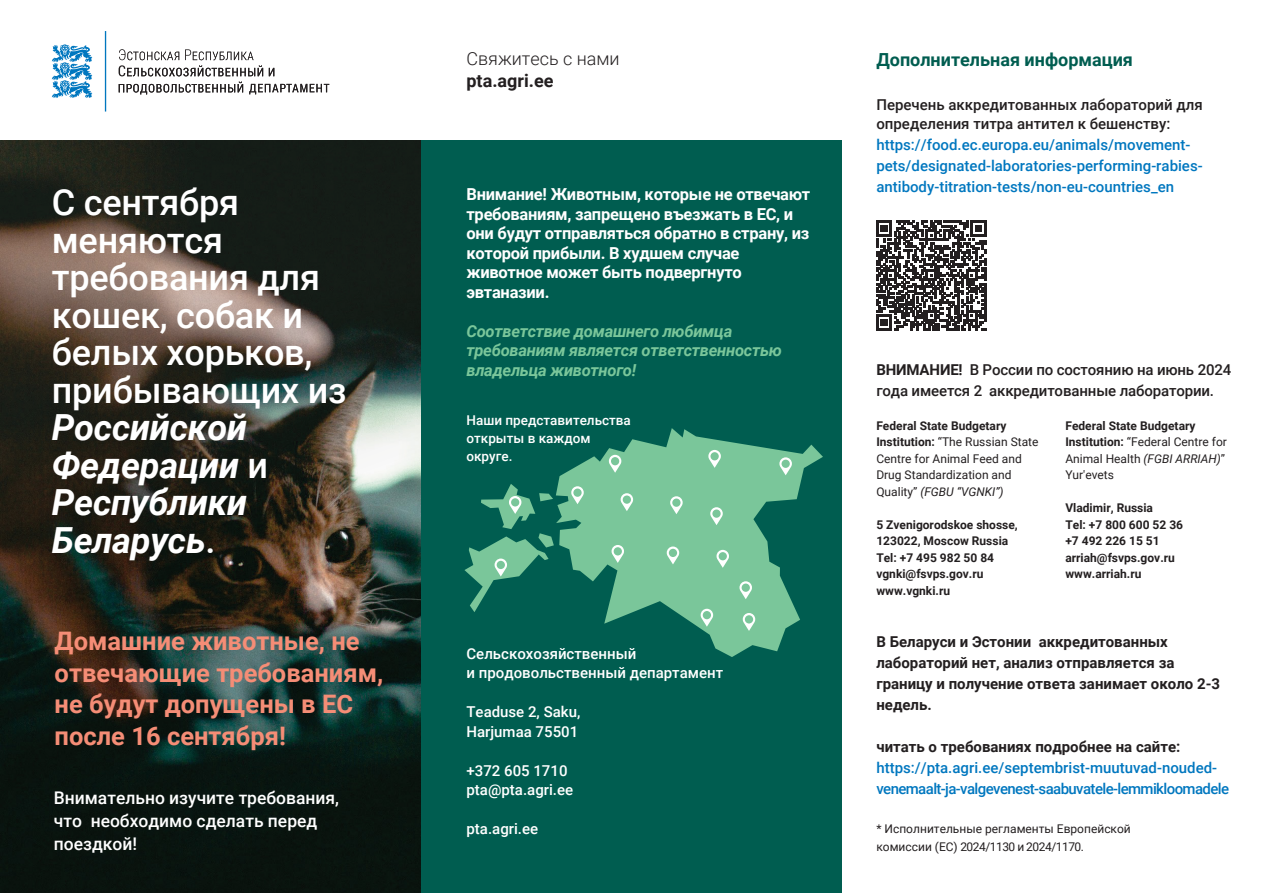
<style>
.page{position:relative;width:1263px;height:893px;background:#fff}
.page>*{position:absolute;margin:0;border:0;box-sizing:border-box;transform-origin:0 0}
.t1{font:500 36px/37.5px "Roboto";letter-spacing:-.005em;color:#fff}
.t2{font:italic 700 36px/37.5px "Roboto";letter-spacing:-.005em;color:#fff}
.t3{font:700 25.5px/31.5px "Roboto";color:#f58d76}
.t4{font:700 18px "Roboto";color:#005d50}
.t5{font:300 18px "Roboto";color:#231f20}
.t6{font:700 18px "Roboto";color:#231f20}
.t7{font:500 17.4px/22.6px "Roboto";color:#fff}
.t8{font:700 16.5px/19.5px "Roboto";letter-spacing:-.015em;color:#fff}
.t9{font:italic 700 16.5px/19.5px "Roboto";letter-spacing:-.015em;color:#7ac69a}
.t10{font:700 15px/21px "Roboto";color:#231f20}
.t11{font:500 15px/19.5px "Roboto";color:#231f20}
.t12{font:500 15px/21px "Roboto";color:#0077bf}
.t13{font:500 15px/19.5px "Roboto";color:#fff}
.t14{font:500 15px/21px "Roboto";letter-spacing:-.04em;color:#0077bf}
.t15{font:500 13.5px/18px "Roboto";color:#fff}
.t16{font:12px/16.5px "Roboto";color:#231f20}
.t17{font:700 12px/16.5px "Roboto";color:#231f20}
.s1{font-weight:500;font-style:normal}
.s2{font-weight:700}
.s3{font-style:italic}
</style>
<div class="page">
<svg style="left:0;top:140px;width:421px;height:753px;background:#2b2f28"></svg>
<div style="left:421px;top:140px;width:421px;height:753px;background:#005d50"></div>
<svg style="left:876px;top:220px;width:110px;height:110px"></svg>
<svg style="left:556px;top:428px;width:267px;height:229px;fill:#7ac69a"></svg>
<svg style="left:621px;top:493px;width:12px;height:18px"></svg>
<svg style="left:779px;top:457px;width:13px;height:18px"></svg>
<svg style="left:611px;top:545px;width:13px;height:18px"></svg>
<svg style="left:710px;top:507px;width:13px;height:18px"></svg>
<svg style="left:670px;top:496px;width:13px;height:18px"></svg>
<svg style="left:464px;top:484px;width:90px;height:128px"></svg>
<svg style="left:743px;top:613px;width:12px;height:18px"></svg>
<svg style="left:739px;top:581px;width:13px;height:18px"></svg>
<svg style="left:708px;top:450px;width:13px;height:18px"></svg>
<svg style="left:667px;top:546px;width:12px;height:18px"></svg>
<svg style="left:701px;top:609px;width:12px;height:18px"></svg>
<svg style="left:716px;top:550px;width:13px;height:18px"></svg>
<svg style="left:571px;top:486px;width:13px;height:18px"></svg>
<svg style="left:609px;top:455px;width:12px;height:18px"></svg>
<svg style="left:119px;top:82px;width:210px;height:12px"></svg>
<svg style="left:119px;top:49px;width:155px;height:27px"></svg>
<svg style="left:52px;top:31px;width:54px;height:81px"></svg>
<h3 class="t5" style="left:466px;top:46px;width:155px">Свяжитесь с нами</h3>
<h3 class="t6" style="left:466px;top:68px;width:89px">pta.agri.ee</h3>
<h3 class="t4" style="left:876px;top:47px;width:258px">Дополнительная информация</h3>
<p class="t11" style="left:876px;top:94px;width:328px">Перечень аккредитованных лабораторий для определения титра антител к бешенству:</p>
<p class="t12" style="left:876px;top:134px;width:328px">https://food.ec.europa.eu/animals/movement&shy;pets/designated-laboratories-performing-rabies&shy;antibody-titration-tests/non-eu-countries_en</p>
<h1 class="t1" style="left:52px;top:182px;width:296px">С сентября меняются требования для кошек, собак и белых хорьков, прибывающих из</h1>
<h1 class="t2" style="left:52px;top:407px;width:218px">Российской<br>Федерации <span class="s1">и<br></span>Республики<br>Беларусь<span class="s1">.</span></h1>
<p class="t16" style="left:876px;top:417px;width:164px"><span class="s2">Federal State Budgetary<br>Institution:</span> “The Russian State<br>Centre for Animal Feed and<br>Drug Standardization and<br>Quality” <span class="s3">(FGBU “VGNKI”)</span></p>
<h3 class="t8" style="left:466px;top:184px;width:345px">Внимание! Животным, которые не отвечают требованиям, запрещено въезжать в ЕС, и они будут отправляться обратно в страну, из которой прибыли. В худшем случае животное может быть подвергнуто эвтаназии.</h3>
<h3 class="t9" style="left:466px;top:321px;width:317px">Соответствие домашнего любимца требованиям является ответственностью владельца животного!</h3>
<p class="t11" style="left:876px;top:358px;width:356px;line-height:21px"><span class="s2">ВНИМАНИЕ!</span> В России по состоянию на июнь 2024 года имеется 2 аккредитованные лаборатории.</p>
<p class="t15" style="left:466px;top:411px;width:166px">Наши представительства открыты в каждом округе.</p>
<p class="t16" style="left:1065px;top:417px;width:163px"><span class="s2">Federal State Budgetary<br>Institution:</span> “Federal Centre for<br>Animal Health <span class="s3">(FGBI ARRIAH)</span>”<br>Yur'evets</p>
<p class="t17" style="left:1065px;top:499px;width:119px">Vladimir, Russia<br>Tel: +7 800 600 52 36 +7 492 226 15 51 arriah@fsvps.gov.ru www.arriah.ru</p>
<p class="t17" style="left:876px;top:516px;width:143px">5 Zvenigorodskoe shosse,<br>123022, Moscow Russia<br>Tel: +7 495 982 50 84 vgnki@fsvps.gov.ru www.vgnki.ru</p>
<h2 class="t3" style="left:55px;top:624px;width:330px">Домашние животные, не отвечающие требованиям, не будут допущены в ЕС после 16 сентября!</h2>
<h3 class="t7" style="left:54px;top:786px;width:287px">Внимательно изучите требования, что необходимо сделать перед поездкой!</h3>
<p class="t13" style="left:466px;top:643px;width:258px">Сельскохозяйственный<br>и продовольственный департамент</p>
<p class="t13" style="left:466px;top:701px;width:115px">Teaduse 2, Saku,<br>Harjumaa 75501</p>
<p class="t13" style="left:466px;top:760px;width:108px">+372 605 1710 pta@pta.agri.ee</p>
<p class="t13" style="left:466px;top:818px;width:73px">pta.agri.ee</p>
<p class="t10" style="left:876px;top:631px;width:345px">В Беларуси и Эстонии аккредитованных лабораторий нет, анализ отправляется за границу и получение ответа занимает около 2-3 недель.</p>
<p class="t10" style="left:876px;top:736px;width:305px">читать о требованиях подробнее на сайте:</p>
<p class="t14" style="left:876px;top:757px;width:354px">https://pta.agri.ee/septembrist-muutuvad-nouded&shy;venemaalt-ja-valgevenest-saabuvatele-lemmikloomadele</p>
<p class="t16" style="left:876px;top:819px;width:256px;line-height:18px">* Исполнительные регламенты Европейской комиссии (EC) 2024/1130 и 2024/1170.</p>
</div>
